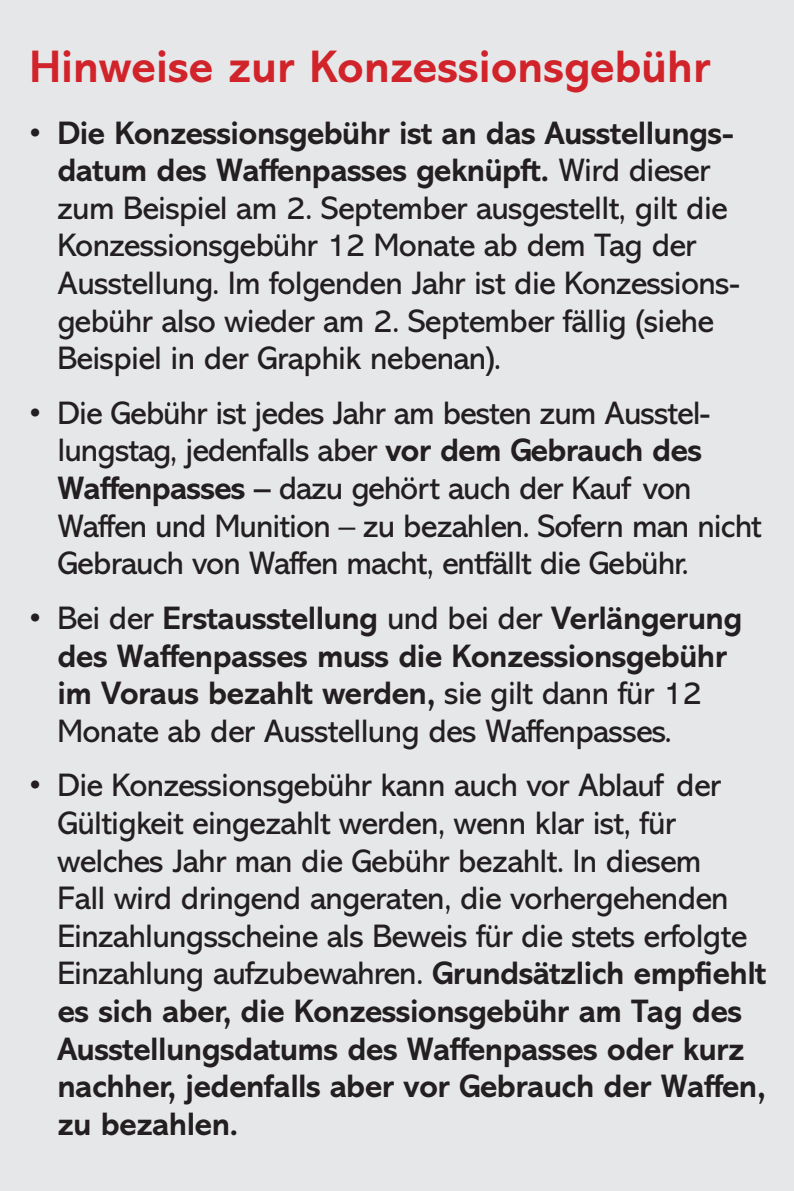
<style>
.page{position:relative;width:794px;height:1191px;background:#e6e7e9}
.page>*{position:absolute;margin:0;border:0;box-sizing:border-box;transform-origin:0 0}
.t1{font:700 46px "Abadi MT Std";color:#d1232a}
.t2{font:32.8px/37.6px "Abadi MT Std";letter-spacing:-.02em;color:#231f20}
.t3{font:700 32.8px/37.6px "Abadi MT Std";letter-spacing:-.02em;color:#231f20}
.s1{font-weight:700}
.s2{font-weight:400}
</style>
<div class="page">
<h1 class="t1" style="left:29px;top:40px;width:683px">Hinweise zur Konzessionsgebühr</h1>
<p class="t2" style="left:57px;top:114px;width:684px;text-indent:-28px"><span class="s1">• Die Konzessionsgebühr ist an das Ausstellungs&shy;datum des Waffenpasses geknüpft.</span> Wird dieser zum Beispiel am 2. September ausgestellt, gilt die Konzessionsgebühr 12 Monate ab dem Tag der Ausstellung. Im folgenden Jahr ist die Konzessions&shy;gebühr also wieder am 2. September fällig (siehe Beispiel in der Graphik nebenan).</p>
<p class="t2" style="left:57px;top:394px;width:706px;text-indent:-28px">• Die Gebühr ist jedes Jahr am besten zum Ausstel&shy;lungstag, jedenfalls aber <span class="s1">vor dem Gebrauch des Waffenpasses –</span> dazu gehört auch der Kauf von Waffen und Munition – zu bezahlen. Sofern man nicht Gebrauch von Waffen macht, entfällt die Gebühr.</p>
<p class="t3" style="left:57px;top:599px;width:686px;text-indent:-28px"><span class="s2">• Bei der</span> Erstausstellung <span class="s2">und bei der</span> Verlängerung des Waffenpasses muss die Konzessionsgebühr im Voraus bezahlt werden, <span class="s2">sie gilt dann für 12<br>Monate ab der Ausstellung des Waffenpasses.</span></p>
<p class="t2" style="left:57px;top:767px;width:710px;text-indent:-28px">• Die Konzessionsgebühr kann auch vor Ablauf der Gültigkeit eingezahlt werden, wenn klar ist, für welches Jahr man die Gebühr bezahlt. In diesem<br>Fall wird dringend angeraten, die vorhergehenden Einzahlungsscheine als Beweis für die stets erfolgte Einzahlung aufzubewahren. <span class="s1">Grundsätzlich empfiehlt es sich aber, die Konzessionsgebühr am Tag des Ausstellungsdatums des Waffenpasses oder kurz nachher, jedenfalls aber vor Gebrauch der Waffen, zu bezahlen.</span></p>
</div>
